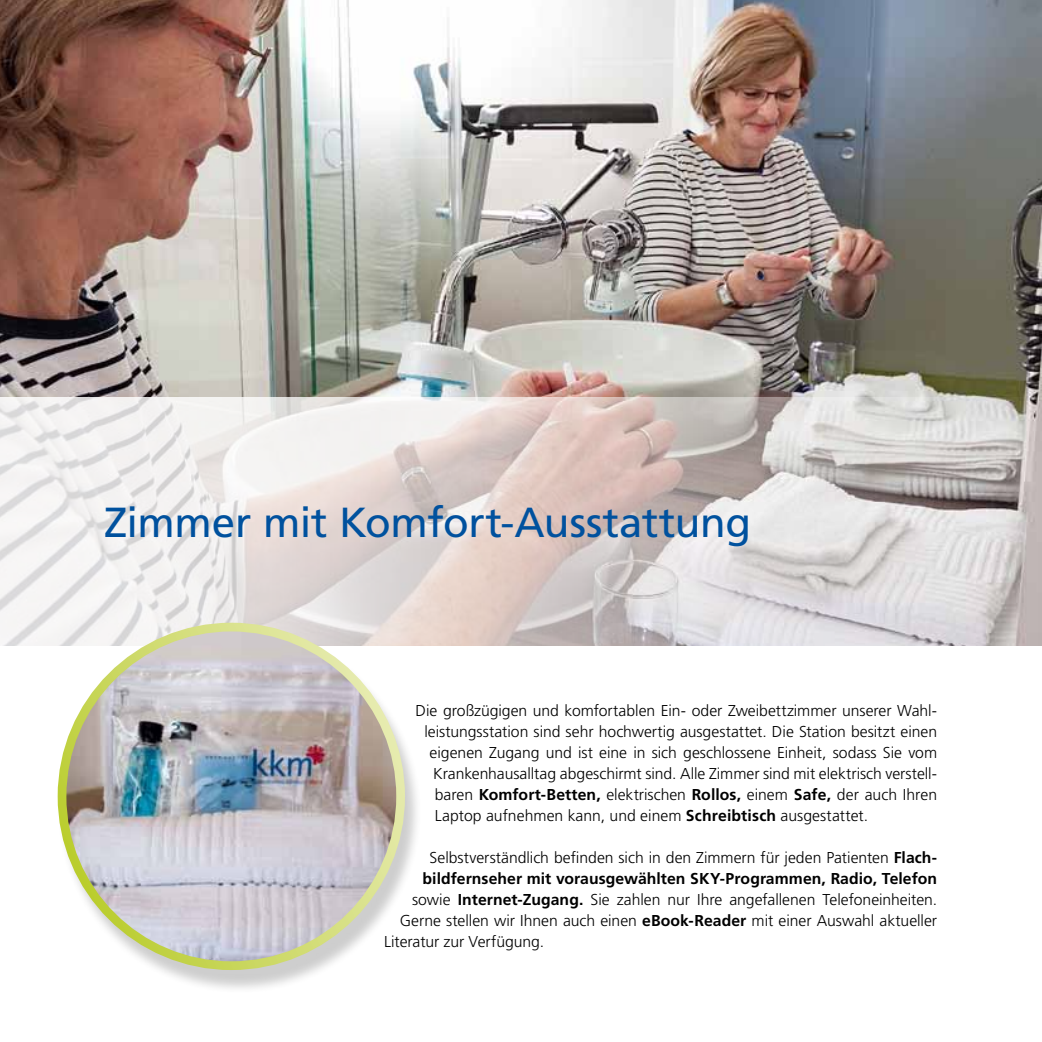
<style>
.page{position:relative;width:1042px;height:1042px;background:#fff}
.page>*{position:absolute;margin:0;border:0;box-sizing:border-box;transform-origin:0 0}
.t1{font:42px "Frutiger LT";letter-spacing:-.01em;color:#00519e}
.t2{font:300 15.75px "Frutiger LT";color:#000}
.t3{font:700 15.75px "Frutiger LT";letter-spacing:.005em;color:#000}
.s1{font-weight:700}
</style>
<div class="page">
<img style="left:0;top:0;width:1042px;height:397px">
<svg style="left:0;top:397px;width:1042px;height:248px"></svg>
<div style="left:56px;top:628px;width:366px;height:366px;background:#000;opacity:.2"></div>
<img style="left:62px;top:627px;width:339px;height:338px;border-radius:169px">
<div style="left:58px;top:623px;width:347px;height:347px;border:9px solid #fff;border-radius:50%"></div>
<h1 class="t1" style="left:104px;top:497px;width:648px">Zimmer mit Komfort-Ausstattung</h1>
<p class="t2" style="left:415px;top:702px;width:523px">Die großzügigen und komfortablen Ein- oder Zweibettzimmer unserer Wahl-</p>
<p class="t2" style="left:424px;top:723px;width:514px">leistungsstation sind sehr hochwertig ausgestattet. Die Station besitzt einen</p>
<p class="t2" style="left:429px;top:744px;width:509px">eigenen Zugang und ist eine in sich geschlossene Einheit, sodass Sie vom</p>
<p class="t2" style="left:433px;top:765px;width:505px">Krankenhausalltag abgeschirmt sind. Alle Zimmer sind mit elektrisch verstell-</p>
<p class="t2" style="left:435px;top:786px;width:504px">baren <span class="s1">Komfort-Betten,</span> elektrischen <span class="s1">Rollos,</span> einem <span class="s1">Safe,</span> der auch Ihren</p>
<p class="t2" style="left:435px;top:807px;width:435px">Laptop aufnehmen kann, und einem <span class="s1">Schreibtisch</span> ausgestattet.</p>
<p class="t2" style="left:429px;top:849px;width:509px">Selbstverständlich befinden sich in den Zimmern für jeden Patienten <span class="s1">Flach-</span></p>
<p class="t3" style="left:422px;top:869px;width:516px">bildfernseher mit vorausgewählten SKY-Programmen, Radio, Telefon</p>
<p class="t2" style="left:412px;top:891px;width:527px">sowie <span class="s1">Internet-Zugang.</span> Sie zahlen nur Ihre angefallenen Telefoneinheiten.</p>
<p class="t2" style="left:400px;top:912px;width:539px">Gerne stellen wir Ihnen auch einen <span class="s1">eBook-Reader</span> mit einer Auswahl aktueller</p>
<p class="t2" style="left:384px;top:933px;width:162px">Literatur zur Verfügung.</p>
</div>
